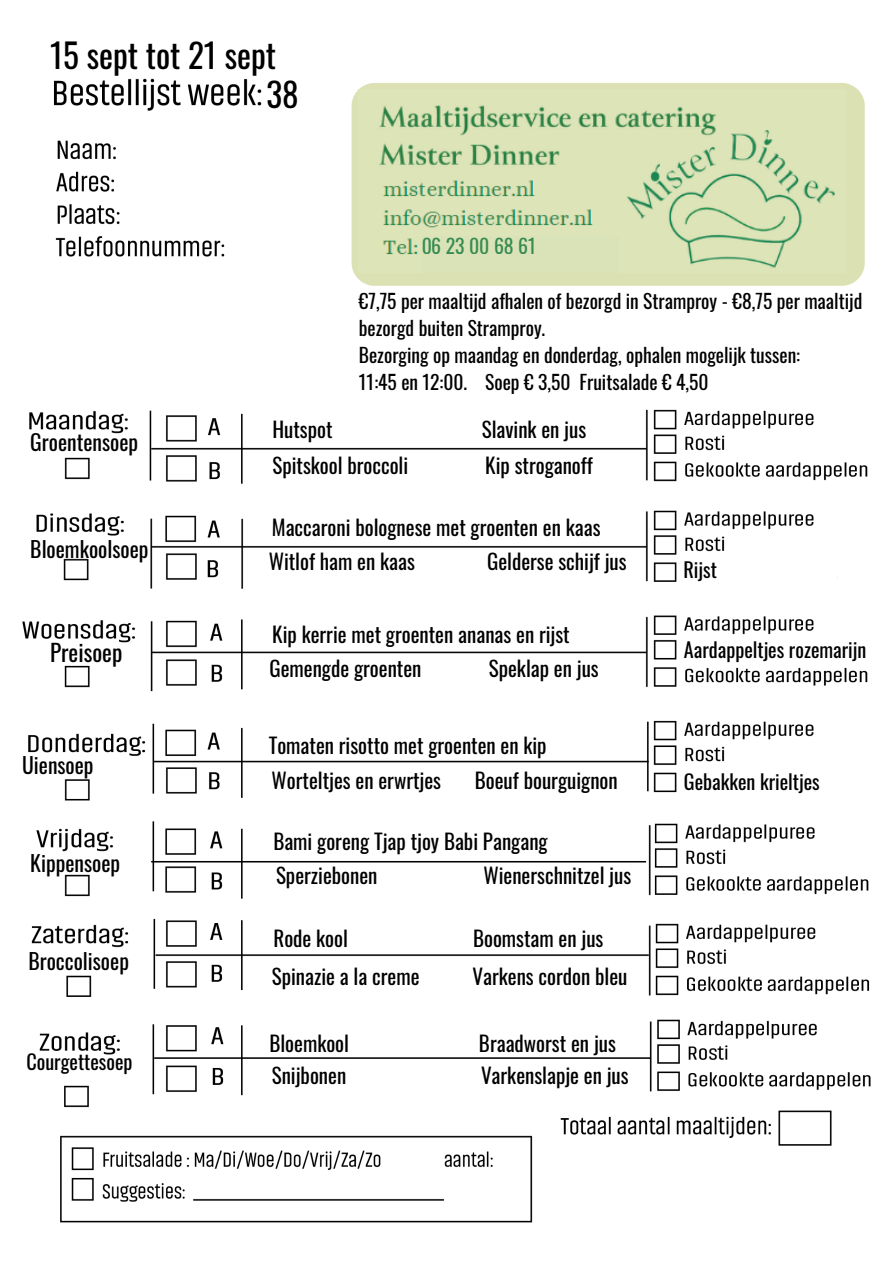
<style>
.page{position:relative;width:894px;height:1264px;background:#fff}
.page>*{position:absolute;margin:0;border:0;box-sizing:border-box;transform-origin:0 0}
.t1{font:33.15px "Oswald";color:#000}
.t2{font:23.1px "Oswald";color:#000}
.t3{font:21.6px "Oswald";color:#000}
.t4{font:21px "Oswald";color:#000}
.t5{font:20.1px "Oswald";color:#000}
.t6{font:19.8px "Oswald";color:#378b52}
.t7{font:19.5px/27px "Oswald";color:#000}
</style>
<div class="page">
<img style="left:22px;top:78px;width:849px;height:1145px">
<img style="left:359px;top:89px;width:486px;height:184px">
<svg style="left:713px;top:758px;width:19px;height:45px"></svg>
<div style="left:732px;top:757px;width:71px;height:51px;background:#fff"></div>
<div style="left:775px;top:758px;width:45px;height:45px;background:#fff"></div>
<div style="left:763px;top:759px;width:94px;height:38px;background:#fff"></div>
<div style="left:842px;top:763px;width:29px;height:30px;background:#fff"></div>
<div style="left:808px;top:759px;width:51px;height:34px;background:#fff"></div>
<div style="left:721px;top:769px;width:29px;height:30px;background:#fff"></div>
<div style="left:698px;top:773px;width:29px;height:29px;background:#fff"></div>
<div style="left:685px;top:770px;width:28px;height:30px;background:#fff"></div>
<div style="left:708px;top:766px;width:28px;height:29px;background:#fff"></div>
<div style="left:678px;top:766px;width:29px;height:29px;background:#fff"></div>
<div style="left:685px;top:556px;width:28px;height:29px;background:#fff"></div>
<div style="left:698px;top:559px;width:29px;height:29px;background:#fff"></div>
<div style="left:677px;top:559px;width:29px;height:29px;background:#fff"></div>
<div style="left:732px;top:561px;width:8px;height:30px;background:#fff"></div>
<div style="left:726px;top:561px;width:29px;height:29px;background:#fff"></div>
<div style="left:753px;top:553px;width:10px;height:31px;background:#fff"></div>
<div style="left:762px;top:553px;width:9px;height:31px;background:#fff"></div>
<div style="left:771px;top:553px;width:17px;height:32px;background:#fff"></div>
<div style="left:772px;top:553px;width:29px;height:30px;background:#fff"></div>
<div style="left:819px;top:561px;width:10px;height:31px;background:#fff"></div>
<div style="left:827px;top:562px;width:8px;height:30px;background:#fff"></div>
<div style="left:841px;top:562px;width:6px;height:30px;background:#fff"></div>
<div style="left:837px;top:562px;width:29px;height:29px;background:#fff"></div>
<div style="left:850px;top:555px;width:28px;height:29px;background:#fff"></div>
<div style="left:858px;top:554px;width:8px;height:30px;background:#fff"></div>
<div style="left:836px;top:554px;width:12px;height:31px;background:#fff"></div>
<div style="left:832px;top:554px;width:5px;height:30px;background:#fff"></div>
<div style="left:822px;top:554px;width:11px;height:30px;background:#fff"></div>
<div style="left:817px;top:557px;width:14px;height:28px;background:#fff"></div>
<div style="left:816px;top:556px;width:5px;height:30px;background:#fff"></div>
<div style="left:793px;top:558px;width:28px;height:29px;background:#fff"></div>
<div style="left:741px;top:554px;width:76px;height:40px;background:#fff"></div>
<div style="left:717px;top:553px;width:29px;height:29px;background:#fff"></div>
<div style="left:707px;top:555px;width:28px;height:29px;background:#fff"></div>
<div style="left:691px;top:635px;width:24px;height:32px;background:#fff"></div>
<div style="left:704px;top:636px;width:29px;height:29px;background:#fff"></div>
<div style="left:679px;top:636px;width:28px;height:29px;background:#fff"></div>
<div style="left:422px;top:236px;width:196px;height:37px;background:#dae3b7"></div>
<div style="left:313px;top:287px;width:553px;height:108px;background:#fff"></div>
<h1 class="t1" style="left:50px;top:29px;width:227px">15 sept tot 21 sept</h1>
<p class="t3" style="left:30px;top:425px;width:109px">Groentensoep</p>
<p class="t3" style="left:30px;top:532px;width:120px">Bloemkoolsoep</p>
<p class="t2" style="left:50px;top:634px;width:74px">Preisoep</p>
<p class="t3" style="left:22px;top:747px;width:73px">Uiensoep</p>
<p class="t3" style="left:30px;top:846px;width:91px">Kippensoep</p>
<p class="t3" style="left:28px;top:944px;width:102px">Broccolisoep</p>
<p class="t5" style="left:26px;top:1046px;width:108px">Courgettesoep</p>
<h1 class="t1" style="left:266px;top:69px;width:34px">38</h1>
<p class="t6" style="left:421px;top:230px;width:116px">06 23 00 68 61</p>
<p class="t7" style="left:359px;top:287px;width:505px">€7,75 per maaltijd afhalen of bezorgd in Stramproy - €8,75 per maaltijd bezorgd buiten Stramproy.<br>Bezorging op maandag en donderdag, ophalen mogelijk tussen:<br>11:45 en 12:00. Soep € 3,50 Fruitsalade € 4,50</p>
<p class="t4" style="left:272px;top:412px;width:62px">Hutspot</p>
<p class="t4" style="left:481px;top:412px;width:106px">Slavink en jus</p>
<p class="t4" style="left:272px;top:448px;width:137px">Spitskool broccoli</p>
<p class="t4" style="left:485px;top:448px;width:109px">Kip stroganoff</p>
<p class="t4" style="left:272px;top:511px;width:330px">Maccaroni bolognese met groenten en kaas</p>
<p class="t4" style="left:268px;top:545px;width:148px">Witlof ham en kaas</p>
<p class="t4" style="left:487px;top:545px;width:141px">Gelderse schijf jus</p>
<p class="t4" style="left:272px;top:617px;width:299px">Kip kerrie met groenten ananas en rijst</p>
<p class="t4" style="left:269px;top:651px;width:153px">Gemengde groenten</p>
<p class="t4" style="left:488px;top:651px;width:111px">Speklap en jus</p>
<p class="t4" style="left:268px;top:728px;width:279px">Tomaten risotto met groenten en kip</p>
<p class="t4" style="left:271px;top:763px;width:171px">Worteltjes en erwrtjes</p>
<p class="t4" style="left:474px;top:763px;width:144px">Boeuf bourguignon</p>
<p class="t4" style="left:273px;top:824px;width:276px">Bami goreng Tjap tjoy Babi Pangang</p>
<p class="t4" style="left:276px;top:858px;width:103px">Sperziebonen</p>
<p class="t4" style="left:483px;top:858px;width:149px">Wienerschnitzel jus</p>
<p class="t4" style="left:273px;top:921px;width:76px">Rode kool</p>
<p class="t4" style="left:473px;top:921px;width:132px">Boomstam en jus</p>
<p class="t4" style="left:272px;top:960px;width:149px">Spinazie a la creme</p>
<p class="t4" style="left:472px;top:960px;width:156px">Varkens cordon bleu</p>
<p class="t4" style="left:269px;top:1027px;width:81px">Bloemkool</p>
<p class="t4" style="left:479px;top:1027px;width:138px">Braadworst en jus</p>
<p class="t4" style="left:272px;top:1058px;width:76px">Snijbonen</p>
<p class="t4" style="left:481px;top:1058px;width:149px">Varkenslapje en jus</p>
<p class="t5" style="left:683px;top:554px;width:35px">Rijst</p>
<p class="t5" style="left:683px;top:633px;width:184px">Aardappeltjes rozemarijn</p>
<p class="t5" style="left:683px;top:766px;width:137px">Gebakken krieltjes</p>
</div>
